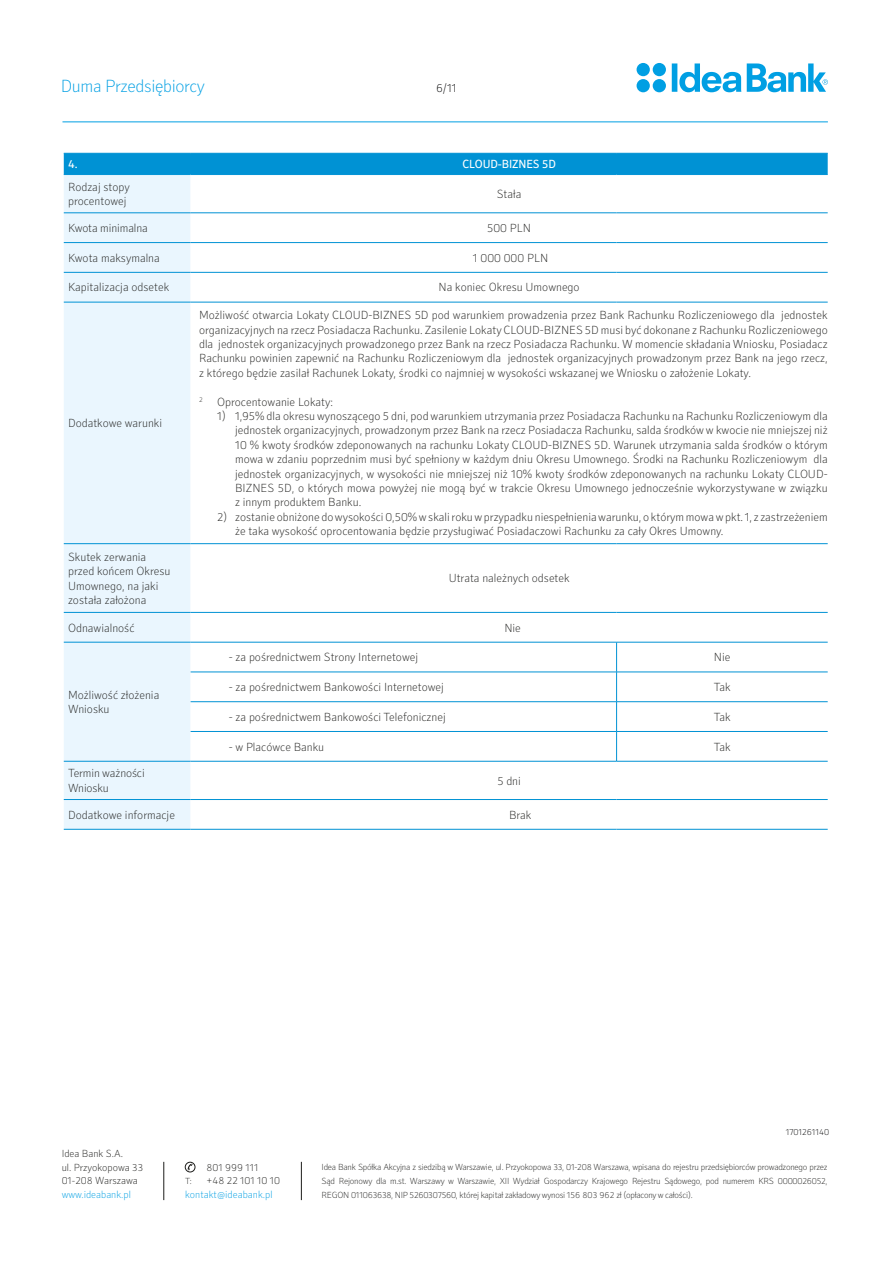
<style>
.page{position:relative;width:893px;height:1263px;background:#fff}
.page>*{position:absolute;margin:0;border:0;box-sizing:border-box;transform-origin:0 0}
.t1{font:100 18px "Secca";letter-spacing:-.02em;color:#009fe3}
.t2{font:100 12px/14.4px "Secca";color:#1d1d1b}
.t3{font:12px "Secca";letter-spacing:-.01em;color:#fff}
.t4{font:100 12px "Secca";color:#020203}
.t5{font:100 10.5px/13.5px "Secca";color:#1d1d1b}
.t6{font:100 10.5px "Secca";color:#009fe3}
.t7{font:100 9px/13.8px "Secca";letter-spacing:-.025em;color:#1d1d1b;text-align:justify}
.t8{font:100 9px "Secca";letter-spacing:-.01em;color:#020203}
</style>
<div class="page">
<svg style="left:637px;top:63px;width:29px;height:29px"></svg>
<svg style="left:747px;top:63px;width:81px;height:29px"></svg>
<svg style="left:672px;top:63px;width:69px;height:29px"></svg>
<hr style="left:164px;top:1162px;width:1px;height:38px;background:#1d1d1b">
<hr style="left:301px;top:1162px;width:1px;height:38px;background:#1d1d1b">
<svg style="left:187px;top:1164px;width:6px;height:6px"></svg>
<div style="left:185px;top:1162px;width:10px;height:10px;border:1px solid #1d1d1b;border-radius:50%"></div>
<hr style="left:62px;top:122px;width:766px;height:1px;background:#009fe3">
<div style="left:64px;top:154px;width:764px;height:20px;background:#0092d4"></div>
<div style="left:64px;top:175px;width:127px;height:654px;background:#eaf6fe"></div>
<svg style="left:191px;top:212px;width:637px;height:617px"></svg>
<hr style="left:64px;top:213px;width:127px;height:1px;background:#0092d4">
<hr style="left:64px;top:242px;width:127px;height:1px;background:#0092d4">
<hr style="left:64px;top:272px;width:127px;height:1px;background:#0092d4">
<hr style="left:64px;top:302px;width:127px;height:1px;background:#0092d4">
<hr style="left:64px;top:543px;width:127px;height:1px;background:#0092d4">
<hr style="left:64px;top:612px;width:127px;height:1px;background:#0092d4">
<hr style="left:64px;top:642px;width:127px;height:1px;background:#0092d4">
<hr style="left:64px;top:761px;width:127px;height:1px;background:#0092d4">
<hr style="left:191px;top:672px;width:426px;height:1px;background:#0092d4">
<hr style="left:191px;top:701px;width:426px;height:1px;background:#0092d4">
<hr style="left:191px;top:731px;width:426px;height:1px;background:#0092d4">
<hr style="left:64px;top:799px;width:127px;height:1px;background:#0092d4">
<hr style="left:64px;top:829px;width:127px;height:1px;background:#0092d4">
<hr style="left:64px;top:153px;width:127px;height:1px;background:#0092d4">
<hr style="left:64px;top:174px;width:127px;height:1px;background:#0092d4">
<hr style="left:191px;top:153px;width:426px;height:1px;background:#0092d4">
<hr style="left:617px;top:153px;width:211px;height:1px;background:#0092d4">
<hr style="left:191px;top:174px;width:426px;height:1px;background:#0092d4">
<hr style="left:617px;top:174px;width:211px;height:1px;background:#0092d4">
<hr style="left:191px;top:213px;width:426px;height:1px;background:#0092d4">
<hr style="left:617px;top:213px;width:211px;height:1px;background:#0092d4">
<hr style="left:191px;top:242px;width:426px;height:1px;background:#0092d4">
<hr style="left:617px;top:242px;width:211px;height:1px;background:#0092d4">
<hr style="left:191px;top:272px;width:426px;height:1px;background:#0092d4">
<hr style="left:617px;top:272px;width:211px;height:1px;background:#0092d4">
<hr style="left:191px;top:302px;width:426px;height:1px;background:#0092d4">
<hr style="left:617px;top:302px;width:211px;height:1px;background:#0092d4">
<hr style="left:191px;top:543px;width:426px;height:1px;background:#0092d4">
<hr style="left:617px;top:543px;width:211px;height:1px;background:#0092d4">
<hr style="left:191px;top:612px;width:426px;height:1px;background:#0092d4">
<hr style="left:617px;top:612px;width:211px;height:1px;background:#0092d4">
<hr style="left:191px;top:642px;width:426px;height:1px;background:#0092d4">
<hr style="left:617px;top:642px;width:211px;height:1px;background:#0092d4">
<hr style="left:616px;top:642px;width:1px;height:30px;background:#0092d4">
<hr style="left:617px;top:672px;width:211px;height:1px;background:#0092d4">
<hr style="left:617px;top:701px;width:211px;height:1px;background:#0092d4">
<hr style="left:617px;top:731px;width:211px;height:1px;background:#0092d4">
<svg style="left:616px;top:672px;width:1px;height:89px"></svg>
<hr style="left:191px;top:761px;width:426px;height:1px;background:#0092d4">
<hr style="left:617px;top:761px;width:211px;height:1px;background:#0092d4">
<hr style="left:191px;top:799px;width:426px;height:1px;background:#0092d4">
<hr style="left:617px;top:799px;width:211px;height:1px;background:#0092d4">
<hr style="left:191px;top:829px;width:426px;height:1px;background:#0092d4">
<hr style="left:617px;top:829px;width:211px;height:1px;background:#0092d4">
<h1 class="t1" style="left:61px;top:75px;width:146px">Duma Przedsiębiorcy</h1>
<p class="t4" style="left:436px;top:81px;width:22px">6/11</p>
<p class="t3" style="left:68px;top:157px;width:11px">4.</p>
<p class="t3" style="left:462px;top:157px;width:95px">CLOUD-BIZNES 5D</p>
<p class="t2" style="left:68px;top:180px;width:63px">Rodzaj stopy procentowej</p>
<p class="t2" style="left:497px;top:187px;width:26px">Stała</p>
<p class="t2" style="left:68px;top:221px;width:81px">Kwota minimalna</p>
<p class="t2" style="left:487px;top:221px;width:45px">500 PLN</p>
<p class="t2" style="left:68px;top:251px;width:93px">Kwota maksymalna</p>
<p class="t2" style="left:473px;top:251px;width:77px">1 000 000 PLN</p>
<p class="t2" style="left:68px;top:281px;width:103px">Kapitalizacja odsetek</p>
<p class="t2" style="left:439px;top:281px;width:143px">Na koniec Okresu Umownego</p>
<p class="t2" style="left:68px;top:416px;width:96px">Dodatkowe warunki</p>
<p class="t2" style="left:68px;top:550px;width:104px">Skutek zerwania przed końcem Okresu<br>Umownego, na jaki została założona</p>
<p class="t2" style="left:199px;top:308px;width:630px;text-align:justify">Możliwość otwarcia Lokaty CLOUD-BIZNES 5D pod warunkiem prowadzenia przez Bank Rachunku Rozliczeniowego dla jednostek organizacyjnych na rzecz Posiadacza Rachunku. Zasilenie Lokaty CLOUD-BIZNES 5D musi być dokonane z Rachunku Rozliczeniowego dla jednostek organizacyjnych prowadzonego przez Bank na rzecz Posiadacza Rachunku. W momencie składania Wniosku, Posiadacz Rachunku powinien zapewnić na Rachunku Rozliczeniowym dla jednostek organizacyjnych prowadzonym przez Bank na jego rzecz, z którego będzie zasilał Rachunek Lokaty, środki co najmniej w wysokości wskazanej we Wniosku o założenie Lokaty.</p>
<p class="t2" style="left:199px;top:395px;width:135px"><sup>2</sup> Oprocentowanie Lokaty:</p>
<p class="t2" style="left:235px;top:409px;width:594px;text-align:justify;text-indent:-18px">1) 1,95% dla okresu wynoszącego 5 dni, pod warunkiem utrzymania przez Posiadacza Rachunku na Rachunku Rozliczeniowym dla jednostek organizacyjnych, prowadzonym przez Bank na rzecz Posiadacza Rachunku, salda środków w kwocie nie mniejszej niż 10 % kwoty środków zdeponowanych na rachunku Lokaty CLOUD-BIZNES 5D. Warunek utrzymania salda środków o którym mowa w zdaniu poprzednim musi być spełniony w każdym dniu Okresu Umownego. Środki na Rachunku Rozliczeniowym dla jednostek organizacyjnych, w wysokości nie mniejszej niż 10% kwoty środków zdeponowanych na rachunku Lokaty CLOUD-BIZNES 5D, o których mowa powyżej nie mogą być w trakcie Okresu Umownego jednocześnie wykorzystywane w związku z innym produktem Banku.</p>
<p class="t2" style="left:235px;top:510px;width:594px;text-indent:-18px">2) zostanie obniżone do wysokości 0,50% w skali roku w przypadku niespełnienia warunku, o którym mowa w pkt. 1, z zastrzeżeniem że taka wysokość oprocentowania będzie przysługiwać Posiadaczowi Rachunku za cały Okres Umowny.</p>
<p class="t2" style="left:449px;top:571px;width:122px">Utrata należnych odsetek</p>
<p class="t2" style="left:68px;top:621px;width:68px">Odnawialność</p>
<p class="t2" style="left:504px;top:621px;width:18px">Nie</p>
<p class="t2" style="left:68px;top:688px;width:93px">Możliwość złożenia<br>Wniosku</p>
<p class="t2" style="left:229px;top:650px;width:191px">- za pośrednictwem Strony Internetowej</p>
<p class="t2" style="left:714px;top:650px;width:18px">Nie</p>
<p class="t2" style="left:229px;top:680px;width:217px">- za pośrednictwem Bankowości Internetowej</p>
<p class="t2" style="left:714px;top:680px;width:18px">Tak</p>
<p class="t2" style="left:229px;top:710px;width:218px">- za pośrednictwem Bankowości Telefonicznej</p>
<p class="t2" style="left:714px;top:710px;width:18px">Tak</p>
<p class="t2" style="left:229px;top:740px;width:97px">- w Placówce Banku</p>
<p class="t2" style="left:714px;top:740px;width:18px">Tak</p>
<p class="t2" style="left:68px;top:767px;width:78px">Termin ważności<br>Wniosku</p>
<p class="t2" style="left:497px;top:774px;width:25px">5 dni</p>
<p class="t2" style="left:68px;top:808px;width:108px">Dodatkowe informacje</p>
<p class="t2" style="left:509px;top:808px;width:24px">Brak</p>
<p class="t8" style="left:786px;top:1127px;width:45px">1701261140</p>
<p class="t5" style="left:62px;top:1147px;width:83px">Idea Bank S.A.<br>ul. Przyokopowa 33<br>01-208 Warszawa</p>
<p class="t6" style="left:62px;top:1188px;width:71px">www.ideabank.pl</p>
<p class="t5" style="left:206px;top:1161px;width:54px">801 999 111</p>
<p class="t7" style="left:185px;top:1174px;width:8px">T:</p>
<p class="t5" style="left:206px;top:1174px;width:75px">+48 22 101 10 10</p>
<p class="t6" style="left:185px;top:1188px;width:89px">kontakt@ideabank.pl</p>
<p class="t7" style="left:322px;top:1161px;width:507px">Idea Bank Spółka Akcyjna z siedzibą w Warszawie, ul. Przyokopowa 33, 01-208 Warszawa, wpisana do rejestru przedsiębiorców prowadzonego przez Sąd Rejonowy dla m.st. Warszawy w Warszawie, XII Wydział Gospodarczy Krajowego Rejestru Sądowego, pod numerem KRS 0000026052, REGON 011063638, NIP 5260307560, której kapitał zakładowy wynosi 156 803 962 zł (opłacony w całości).</p>
</div>
